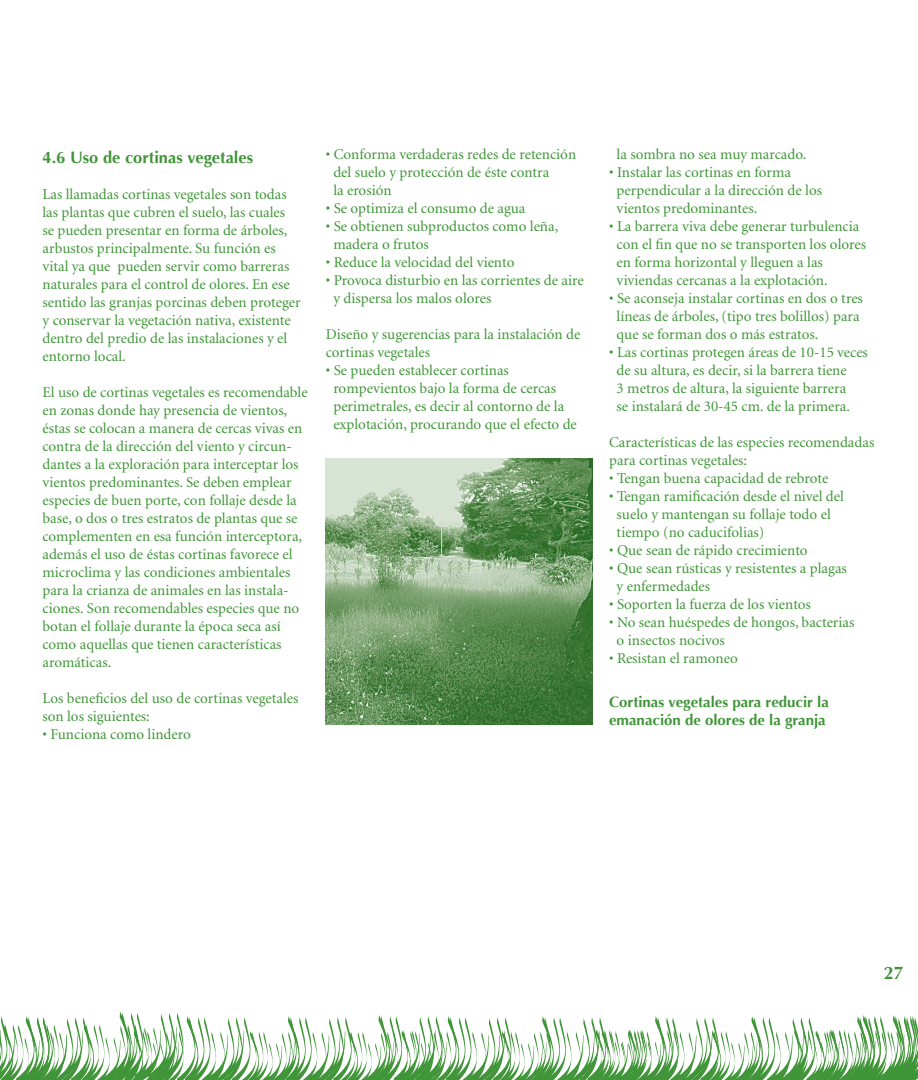
<style>
.page{position:relative;width:918px;height:1080px;background:#fff}
.page>*{position:absolute;margin:0;border:0;box-sizing:border-box;transform-origin:0 0}
.t1{font:700 18px "Optima";color:#3f9537}
.t2{font:700 16.5px "Optima";color:#3f9537}
.t3{font:15px/18px "Minion";color:#3f9537}
.t4{font:700 15px/18px "Optima";color:#3f9537}
</style>
<div class="page">
<img style="left:326px;top:459px;width:266px;height:266px">
<svg style="left:0;top:1011px;width:918px;height:69px"></svg>
<p class="t2" style="left:43px;top:148px;width:212px">4.6 Uso de cortinas vegetales</p>
<p class="t3" style="left:43px;top:186px;width:260px">Las llamadas cortinas vegetales son todas las plantas que cubren el suelo, las cuales<br>se pueden presentar en forma de árboles, arbustos principalmente. Su función es vital ya que pueden servir como barreras naturales para el control de olores. En ese sentido las granjas porcinas deben proteger y conservar la vegetación nativa, existente dentro del predio de las instalaciones y el entorno local.</p>
<p class="t3" style="left:43px;top:384px;width:267px">El uso de cortinas vegetales es recomendable en zonas donde hay presencia de vientos, éstas se colocan a manera de cercas vivas en contra de la dirección del viento y circun&shy;dantes a la exploración para interceptar los vientos predominantes. Se deben emplear especies de buen porte, con follaje desde la base, o dos o tres estratos de plantas que se complementen en esa función interceptora, además el uso de éstas cortinas favorece el microclima y las condiciones ambientales para la crianza de animales en las instala&shy;ciones. Son recomendables especies que no botan el follaje durante la época seca así como aquellas que tienen características aromáticas.</p>
<p class="t3" style="left:43px;top:690px;width:258px">Los beneficios del uso de cortinas vegetales son los siguientes:</p>
<p class="t3" style="left:43px;top:726px;width:150px">• Funciona como lindero</p>
<p class="t3" style="left:333px;top:146px;width:244px;text-indent:-8px">• Conforma verdaderas redes de retención del suelo y protección de éste contra<br>la erosión</p>
<p class="t3" style="left:326px;top:200px;width:201px">• Se optimiza el consumo de agua</p>
<p class="t3" style="left:333px;top:218px;width:226px;text-indent:-8px">• Se obtienen subproductos como leña, madera o frutos</p>
<p class="t3" style="left:326px;top:254px;width:190px">• Reduce la velocidad del viento</p>
<p class="t3" style="left:333px;top:272px;width:252px;text-indent:-8px">• Provoca disturbio en las corrientes de aire y dispersa los malos olores</p>
<p class="t3" style="left:326px;top:326px;width:256px">Diseño y sugerencias para la instalación de cortinas vegetales</p>
<p class="t3" style="left:333px;top:362px;width:245px;text-indent:-8px">• Se pueden establecer cortinas rompevientos bajo la forma de cercas perimetrales, es decir al contorno de la explotación, procurando que el efecto de</p>
<p class="t3" style="left:617px;top:146px;width:191px">la sombra no sea muy marcado.</p>
<p class="t3" style="left:617px;top:164px;width:207px;text-indent:-8px">• Instalar las cortinas en forma perpendicular a la dirección de los vientos predominantes.</p>
<p class="t3" style="left:617px;top:218px;width:251px;text-indent:-8px">• La barrera viva debe generar turbulencia con el fin que no se transporten los olores en forma horizontal y lleguen a las viviendas cercanas a la explotación.</p>
<p class="t3" style="left:617px;top:290px;width:248px;text-indent:-8px">• Se aconseja instalar cortinas en dos o tres líneas de árboles, (tipo tres bolillos) para que se forman dos o más estratos.</p>
<p class="t3" style="left:617px;top:344px;width:253px;text-indent:-8px">• Las cortinas protegen áreas de 10-15 veces de su altura, es decir, si la barrera tiene<br>3 metros de altura, la siguiente barrera<br>se instalará de 30-45 cm. de la primera.</p>
<p class="t3" style="left:609px;top:434px;width:267px">Características de las especies recomendadas para cortinas vegetales:</p>
<p class="t3" style="left:609px;top:470px;width:221px">• Tengan buena capacidad de rebrote</p>
<p class="t3" style="left:617px;top:488px;width:229px;text-indent:-8px">• Tengan ramificación desde el nivel del suelo y mantengan su follaje todo el tiempo (no caducifolias)</p>
<p class="t3" style="left:609px;top:542px;width:200px">• Que sean de rápido crecimiento</p>
<p class="t3" style="left:617px;top:560px;width:232px;text-indent:-8px">• Que sean rústicas y resistentes a plagas y enfermedades</p>
<p class="t3" style="left:609px;top:596px;width:203px">• Soporten la fuerza de los vientos</p>
<p class="t3" style="left:617px;top:614px;width:239px;text-indent:-8px">• No sean huéspedes de hongos, bacterias o insectos nocivos</p>
<p class="t3" style="left:609px;top:650px;width:130px">• Resistan el ramoneo</p>
<p class="t4" style="left:609px;top:693px;width:221px">Cortinas vegetales para reducir la emanación de olores de la granja</p>
<p class="t1" style="left:884px;top:962px;width:22px">27</p>
</div>
